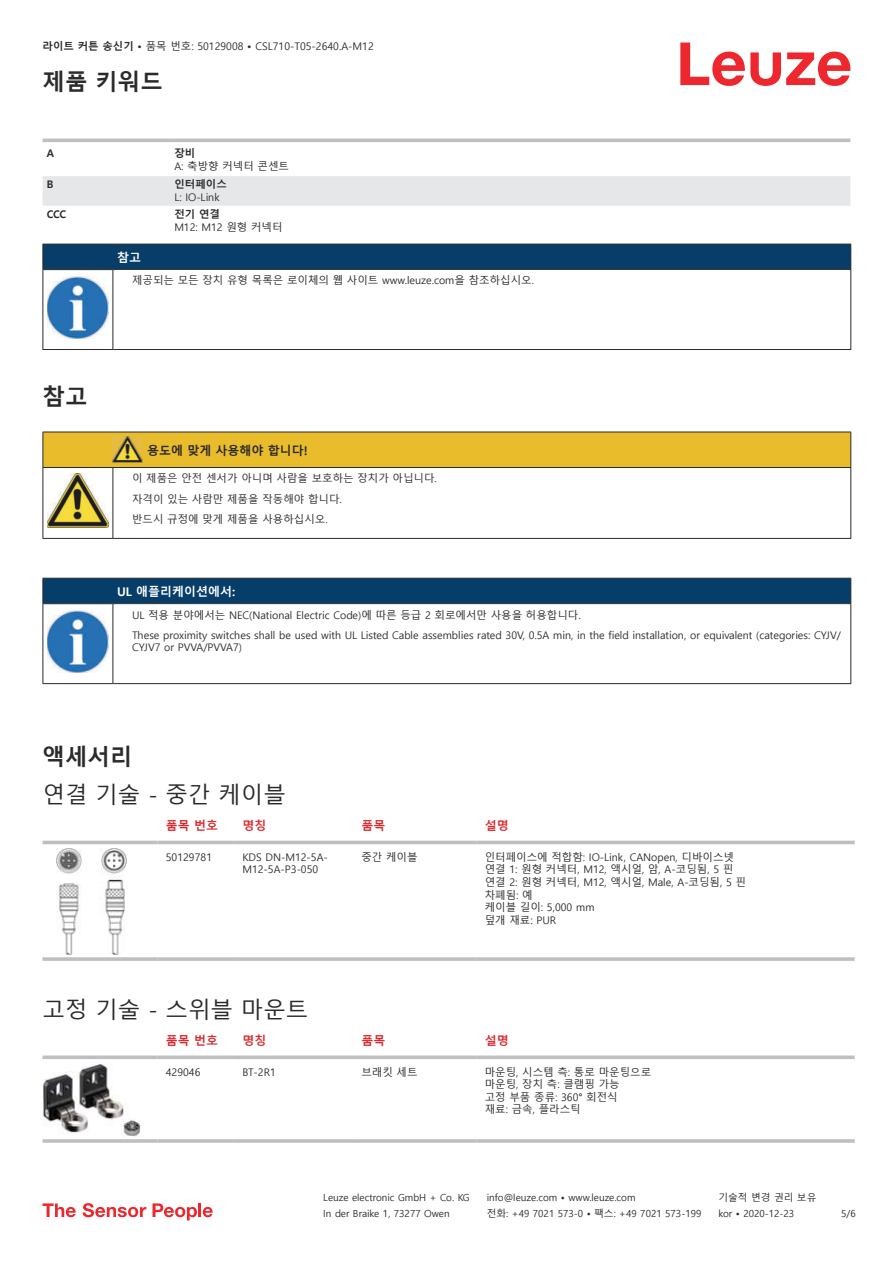
<style>
.page{position:relative;width:893px;height:1263px;background:#fff}
.page>*{position:absolute;margin:0;border:0;box-sizing:border-box;transform-origin:0 0}
.t1{font:22.5px "Malgun Gothic";color:#2b292a}
.t2{font:700 22.5px "Malgun Gothic";color:#2b292a}
.t3{font:700 12px "Malgun Gothic";color:#db2a30}
.t4{font:700 12px "Malgun Gothic";color:#fff}
.t5{font:700 12px "Malgun Gothic";color:#2b292a}
.t6{font:10.5px/12.6px "Malgun Gothic";color:#2b292a}
.t7{font:700 10.5px "Malgun Gothic";color:#2b292a}
.t8{font:9.75px "Malgun Gothic";color:#2b292a}
.s1{font-weight:700}
</style>
<div class="page">
<svg style="left:680px;top:43px;width:170px;height:43px"></svg>
<svg style="left:43px;top:138px;width:807px;height:1px"></svg>
<div style="left:43px;top:176px;width:807px;height:30px;background:#e6e7e9"></div>
<hr style="left:43px;top:139px;width:127px;height:3px;background:#bdbfc1">
<hr style="left:170px;top:139px;width:680px;height:3px;background:#bdbfc1">
<svg style="left:43px;top:840px;width:812px;height:25px"></svg>
<hr style="left:43px;top:841px;width:114px;height:3px;background:#bdbfc1">
<hr style="left:157px;top:841px;width:77px;height:3px;background:#bdbfc1">
<hr style="left:234px;top:841px;width:119px;height:3px;background:#bdbfc1">
<hr style="left:353px;top:841px;width:123px;height:3px;background:#bdbfc1">
<hr style="left:476px;top:841px;width:379px;height:3px;background:#bdbfc1">
<svg style="left:43px;top:957px;width:114px;height:4px"></svg>
<hr style="left:157px;top:957px;width:77px;height:4px;background:#c5c7c9">
<svg style="left:234px;top:957px;width:119px;height:4px"></svg>
<svg style="left:353px;top:957px;width:123px;height:4px"></svg>
<hr style="left:476px;top:957px;width:379px;height:4px;background:#c5c7c9">
<img style="left:56px;top:848px;width:70px;height:107px">
<svg style="left:43px;top:1055px;width:114px;height:4px"></svg>
<svg style="left:157px;top:1055px;width:77px;height:4px"></svg>
<svg style="left:234px;top:1055px;width:119px;height:4px"></svg>
<svg style="left:353px;top:1055px;width:123px;height:4px"></svg>
<svg style="left:476px;top:1055px;width:379px;height:4px;background:#c5c7c9"></svg>
<hr style="left:43px;top:1139px;width:114px;height:4px;background:#bdbfc1">
<hr style="left:157px;top:1139px;width:77px;height:4px;background:#c9cbcc">
<hr style="left:234px;top:1139px;width:119px;height:4px;background:#c4c6c7">
<hr style="left:353px;top:1139px;width:123px;height:4px;background:#bdbfc1">
<hr style="left:476px;top:1139px;width:379px;height:4px;background:#c9cbcc">
<img style="left:43px;top:1064px;width:97px;height:73px">
<svg style="left:43px;top:1203px;width:33px;height:14px"></svg>
<svg style="left:83px;top:1203px;width:63px;height:14px"></svg>
<svg style="left:153px;top:1203px;width:44px;height:17px"></svg>
<hr style="left:198px;top:1203px;width:3px;height:14px;background:#ed272d">
<svg style="left:203px;top:1207px;width:10px;height:10px"></svg>
<div style="left:43px;top:244px;width:808px;height:26px;background:#063d69"></div>
<hr style="left:113px;top:269px;width:738px;height:1px;background:#2b292a">
<hr style="left:43px;top:270px;width:1px;height:75px;background:#2b292a">
<hr style="left:113px;top:270px;width:1px;height:75px;background:#2b292a">
<hr style="left:850px;top:270px;width:1px;height:75px;background:#2b292a">
<hr style="left:43px;top:349px;width:70px;height:1px;background:#2b292a">
<hr style="left:113px;top:349px;width:738px;height:1px;background:#2b292a">
<img style="left:47px;top:276px;width:61px;height:63px">
<hr style="left:43px;top:538px;width:70px;height:1px;background:#2b292a">
<hr style="left:113px;top:538px;width:30px;height:1px;background:#2b292a">
<hr style="left:143px;top:538px;width:708px;height:1px;background:#2b292a">
<svg style="left:43px;top:432px;width:808px;height:106px"></svg>
<hr style="left:43px;top:604px;width:1px;height:75px;background:#2b292a">
<hr style="left:113px;top:604px;width:1px;height:75px;background:#2b292a">
<hr style="left:850px;top:604px;width:1px;height:75px;background:#2b292a">
<hr style="left:43px;top:683px;width:70px;height:1px;background:#2b292a">
<hr style="left:113px;top:683px;width:738px;height:1px;background:#2b292a">
<img style="left:47px;top:658px;width:58px;height:15px">
<svg style="left:43px;top:578px;width:808px;height:80px"></svg>
<p class="t6" style="left:43px;top:40px;width:333px"><span class="s1">라이트 커튼 송신기 •</span> 품목 번호: 50129008 <span class="s1">•</span> CSL710-T05-2640.A-M12</p>
<h1 class="t2" style="left:43px;top:69px;width:122px">제품 키워드</h1>
<p class="t7" style="left:47px;top:147px;width:9px">A</p>
<p class="t7" style="left:174px;top:147px;width:22px">장비</p>
<p class="t6" style="left:174px;top:160px;width:116px">A: 축방향 커넥터 콘센트</p>
<p class="t7" style="left:47px;top:179px;width:8px">B</p>
<p class="t7" style="left:174px;top:178px;width:54px">인터페이스</p>
<p class="t6" style="left:174px;top:191px;width:47px">L: IO-Link</p>
<p class="t7" style="left:47px;top:208px;width:21px">CCC</p>
<p class="t7" style="left:174px;top:208px;width:47px">전기 연결</p>
<p class="t6" style="left:174px;top:221px;width:110px">M12: M12 원형 커넥터</p>
<p class="t4" style="left:117px;top:250px;width:25px">참고</p>
<p class="t6" style="left:132px;top:274px;width:403px">제공되는 모든 장치 유형 목록은 로이체의 웹 사이트 www.leuze.com을 참조하십시오.</p>
<h1 class="t2" style="left:43px;top:383px;width:46px">참고</h1>
<p class="t5" style="left:147px;top:443px;width:162px">용도에 맞게 사용해야 합니다!</p>
<p class="t6" style="left:132px;top:469px;width:306px;line-height:20.2px">이 제품은 안전 센서가 아니며 사람을 보호하는 장치가 아닙니다. 자격이 있는 사람만 제품을 작동해야 합니다.<br>반드시 규정에 맞게 제품을 사용하십시오.</p>
<p class="t4" style="left:117px;top:584px;width:120px">UL 애플리케이션에서:</p>
<p class="t6" style="left:132px;top:605px;width:710px;line-height:20.2px">UL 적용 분야에서는 NEC(National Electric Code)에 따른 등급 2 회로에서만 사용을 허용합니다.<br>These proximity switches shall be used with UL Listed Cable assemblies rated 30V, 0.5A min, in the field installation, or equivalent (categories: CYJV/</p>
<p class="t6" style="left:132px;top:641px;width:112px">CYJV7 or PVVA/PVVA7)</p>
<h1 class="t2" style="left:43px;top:743px;width:91px">액세서리</h1>
<h1 class="t1" style="left:43px;top:782px;width:245px">연결 기술 - 중간 케이블</h1>
<p class="t3" style="left:166px;top:818px;width:54px">품목 번호</p>
<p class="t3" style="left:242px;top:818px;width:25px">명칭</p>
<p class="t3" style="left:361px;top:818px;width:25px">품목</p>
<p class="t3" style="left:485px;top:818px;width:25px">설명</p>
<p class="t6" style="left:166px;top:851px;width:48px">50129781</p>
<p class="t6" style="left:242px;top:851px;width:87px">KDS DN-M12-5A-<br>M12-5A-P3-050</p>
<p class="t6" style="left:361px;top:851px;width:58px">중간 케이블</p>
<p class="t6" style="left:485px;top:851px;width:263px">인터페이스에 적합함: IO-Link, CANopen, 디바이스넷 연결 1: 원형 커넥터, M12, 액시얼, 암, A-코딩됨, 5 핀 연결 2: 원형 커넥터, M12, 액시얼, Male, A-코딩됨, 5 핀 차폐됨: 예<br>케이블 길이: 5,000 mm<br>덮개 재료: PUR</p>
<h1 class="t1" style="left:43px;top:997px;width:267px">고정 기술 - 스위블 마운트</h1>
<p class="t3" style="left:166px;top:1033px;width:54px">품목 번호</p>
<p class="t3" style="left:242px;top:1033px;width:25px">명칭</p>
<p class="t3" style="left:361px;top:1033px;width:25px">품목</p>
<p class="t3" style="left:485px;top:1033px;width:25px">설명</p>
<p class="t6" style="left:166px;top:1066px;width:36px">429046</p>
<p class="t6" style="left:242px;top:1066px;width:35px">BT-2R1</p>
<p class="t6" style="left:361px;top:1066px;width:58px">브래킷 세트</p>
<p class="t6" style="left:485px;top:1066px;width:168px">마운팅, 시스템 측: 통로 마운팅으로 마운팅, 장치 측: 클램핑 가능<br>고정 부품 종류: 360° 회전식<br>재료: 금속, 플라스틱</p>
<p class="t8" style="left:323px;top:1192px;width:148px">Leuze electronic GmbH + Co. KG</p>
<p class="t8" style="left:487px;top:1192px;width:150px">info@leuze.com • www.leuze.com</p>
<p class="t8" style="left:718px;top:1192px;width:100px">기술적 변경 권리 보유</p>
<p class="t8" style="left:323px;top:1208px;width:128px">In der Braike 1, 73277 Owen</p>
<p class="t8" style="left:487px;top:1208px;width:216px">전화: +49 7021 573-0 • 팩스: +49 7021 573-199</p>
<p class="t8" style="left:718px;top:1208px;width:77px">kor • 2020-12-23</p>
<p class="t8" style="left:841px;top:1208px;width:16px">5 /6</p>
</div>
